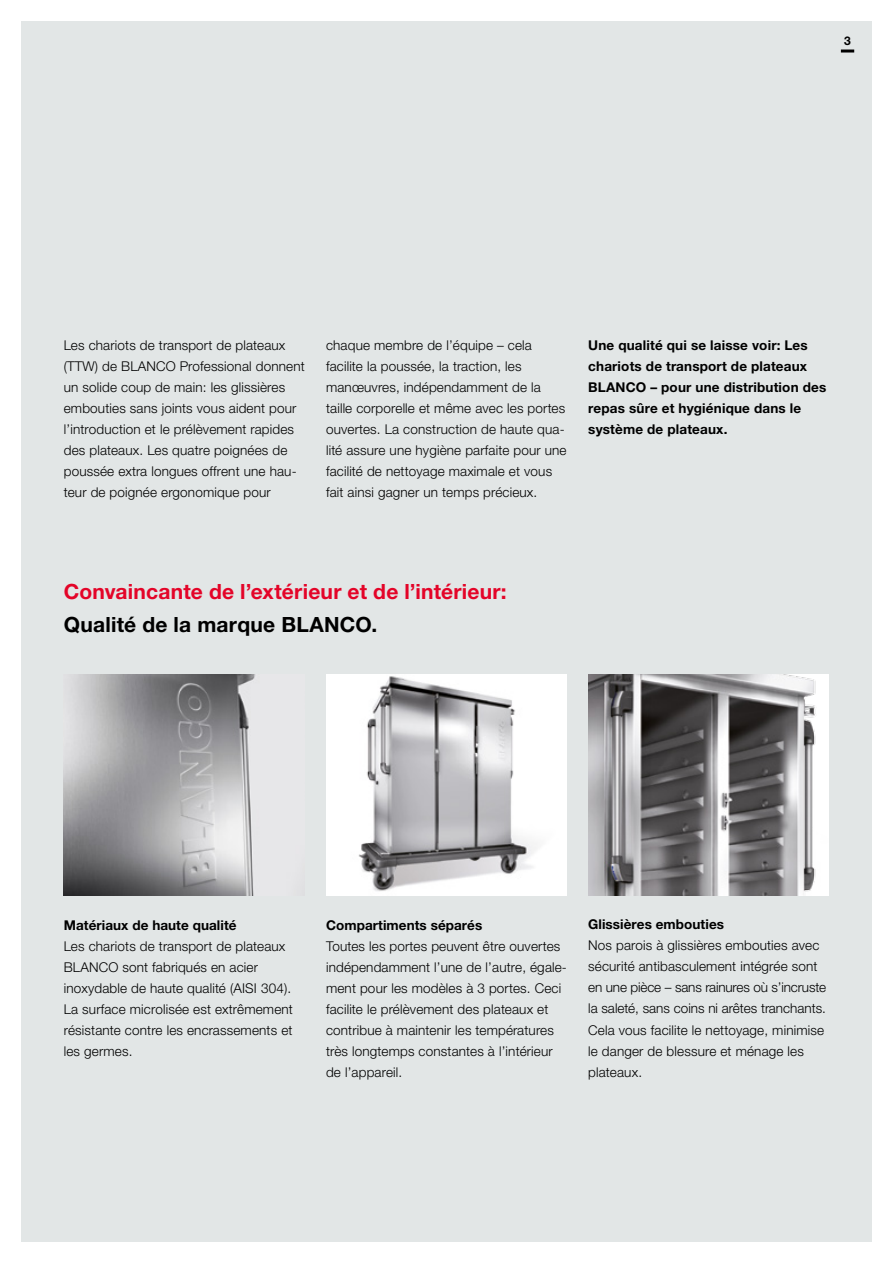
<style>
.page{position:relative;width:893px;height:1263px;background:#fff}
.page>*{position:absolute;margin:0;border:0;box-sizing:border-box;transform-origin:0 0}
.t1{font:700 21px "Helvetica Neue LTW1 G";letter-spacing:.01em;color:#e40428}
.t2{font:700 21px "Helvetica Neue LTW1 G";letter-spacing:.01em;color:#000}
.t3{font:300 13.5px/21px "Helvetica Neue LTW1 G";letter-spacing:.01em;color:#000}
.t4{font:700 13.5px/21px "Helvetica Neue LTW1 G";letter-spacing:.01em;color:#000}
.t5{font:700 12px "Helvetica Neue LTW1 G";color:#000}
</style>
<div class="page">
<div style="left:21px;top:21px;width:851px;height:1221px;background:#e2e6e6"></div>
<img style="left:64px;top:674px;width:191px;height:221px">
<img style="left:588px;top:674px;width:241px;height:221px">
<img style="left:326px;top:674px;width:240px;height:221px">
<svg style="left:841px;top:50px;width:13px;height:3px"></svg>
<p class="t5" style="left:844px;top:33px;width:8px">3</p>
<p class="t3" style="left:64px;top:334px;width:242px">Les chariots de transport de plateaux (TTW) de BLANCO Professional donnent un solide coup de main: les glissières embouties sans joints vous aident pour l’introduction et le prélèvement rapides des plateaux. Les quatre poignées de poussée extra longues offrent une hau&shy;teur de poignée ergonomique pour</p>
<p class="t3" style="left:326px;top:334px;width:242px">chaque membre de l’équipe – cela facilite la poussée, la traction, les manœuvres, indépendamment de la taille corporelle et même avec les portes ouvertes. La construction de haute qua&shy;lité assure une hygiène parfaite pour une facilité de nettoyage maximale et vous fait ainsi gagner un temps précieux.</p>
<p class="t4" style="left:588px;top:334px;width:240px">Une qualité qui se laisse voir: Les chariots de transport de plateaux<br>BLANCO – pour une distribution des repas sûre et hygiénique dans le système de plateaux.</p>
<h1 class="t1" style="left:64px;top:578px;width:445px">Convaincante de l’extérieur et de l’intérieur:</h1>
<h1 class="t2" style="left:64px;top:611px;width:315px">Qualité de la marque BLANCO.</h1>
<p class="t4" style="left:64px;top:914px;width:174px">Matériaux de haute qualité</p>
<p class="t3" style="left:64px;top:935px;width:231px">Les chariots de transport de plateaux BLANCO sont fabriqués en acier inoxydable de haute qualité (AISI 304).<br>La surface microlisée est extrêmement résistante contre les encrassements et les germes.</p>
<p class="t4" style="left:326px;top:914px;width:158px">Compartiments séparés</p>
<p class="t3" style="left:326px;top:935px;width:242px">Toutes les portes peuvent être ouvertes indépendamment l’une de l’autre, égale&shy;ment pour les modèles à 3 portes. Ceci facilite le prélèvement des plateaux et contribue à maintenir les températures très longtemps constantes à l’intérieur de l’appareil.</p>
<p class="t4" style="left:588px;top:914px;width:137px">Glissières embouties</p>
<p class="t3" style="left:588px;top:935px;width:239px">Nos parois à glissières embouties avec sécurité antibasculement intégrée sont en une pièce – sans rainures où s’incruste la saleté, sans coins ni arêtes tranchants.<br>Cela vous facilite le nettoyage, minimise le danger de blessure et ménage les plateaux.</p>
</div>
